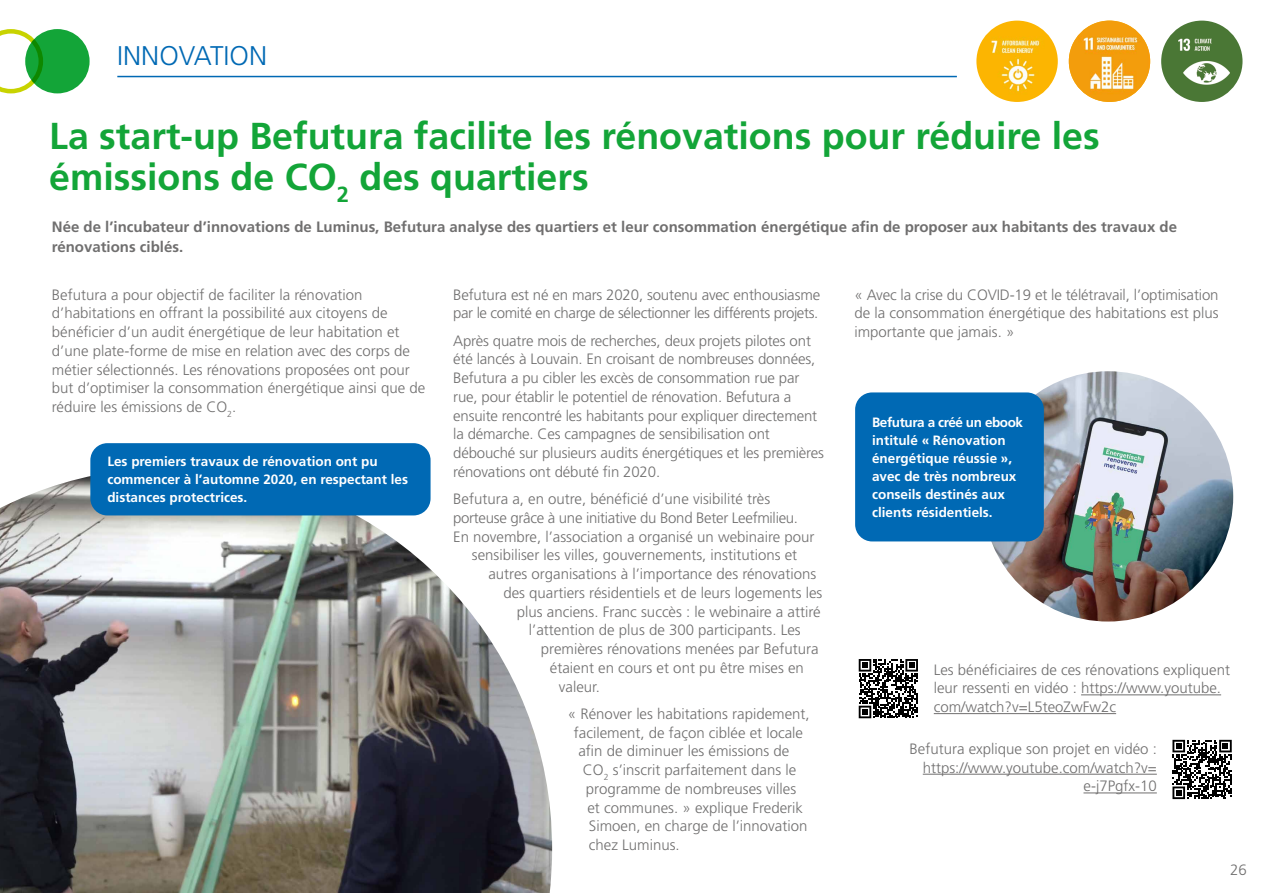
<style>
.page{position:relative;width:1263px;height:893px;background:#fff}
.page>*{position:absolute;margin:0;border:0;box-sizing:border-box;transform-origin:0 0}
.t1{font:700 37.5px/40.5px "Frutiger LT Std";color:#13a538}
.t2{font:300 27px "Frutiger LT Std";color:#0069b4}
.t3{font:300 15px/18.8px "Frutiger LT Std";color:#706f6f}
.t4{font:700 15px/19.5px "Frutiger LT Std";color:#706f6f}
.t5{font:300 15px/18.8px "Frutiger LT Std";letter-spacing:-.025em;color:#706f6f}
.t6{font:300 15px "Frutiger LT Std";letter-spacing:-.02em;color:#706f6f}
.t7{font:700 13.5px/18px "Frutiger LT Std";color:#fff}
</style>
<div class="page">
<div style="left:25px;top:29px;width:65px;height:64px;background:#13a538;border-radius:50%"></div>
<svg style="left:0;top:29px;width:43px;height:64px"></svg>
<img style="left:0;top:476px;width:552px;height:417px">
<div style="left:90px;top:443px;width:341px;height:72px;background:#0069b4;border-radius:17px"></div>
<img style="left:983px;top:371px;width:250px;height:250px;border-radius:125px">
<div style="left:855px;top:392px;width:189px;height:149px;background:#0069b4;border-radius:17px"></div>
<img style="left:976px;top:21px;width:82px;height:81px;border-radius:41px">
<img style="left:1161px;top:21px;width:81px;height:81px;border-radius:41px">
<img style="left:1069px;top:21px;width:81px;height:81px;border-radius:41px">
<hr style="left:117px;top:76px;width:840px;height:1px;background:#0069b4">
<svg style="left:1172px;top:740px;width:60px;height:59px"></svg>
<hr style="left:923px;top:774px;width:234px;height:1px;background:#706f6f">
<hr style="left:1083px;top:792px;width:74px;height:1px;background:#706f6f">
<svg style="left:859px;top:659px;width:59px;height:59px"></svg>
<hr style="left:1081px;top:694px;width:140px;height:1px;background:#706f6f">
<hr style="left:934px;top:713px;width:182px;height:1px;background:#706f6f">
<h2 class="t2" style="left:117px;top:40px;width:151px">INNOVATION</h2>
<h1 class="t1" style="left:49px;top:116px;width:1052px">La start-up Befutura facilite les rénovations pour réduire les émissions de CO<sub>2</sub> des quartiers</h1>
<p class="t4" style="left:52px;top:217px;width:1126px">Née de l’incubateur d’innovations de Luminus, Befutura analyse des quartiers et leur consommation énergétique afin de proposer aux habitants des travaux de rénovations ciblés.</p>
<p class="t3" style="left:52px;top:285px;width:375px">Befutura a pour objectif de faciliter la rénovation d’habitations en offrant la possibilité aux citoyens de bénéficier d’un audit énergétique de leur habitation et d’une plate-forme de mise en relation avec des corps de métier sélectionnés. Les rénovations proposées ont pour but d’optimiser la consommation énergétique ainsi que de réduire les émissions de CO<sub>2</sub>.</p>
<p class="t5" style="left:453px;top:285px;width:368px">Befutura est né en mars 2020, soutenu avec enthousiasme par le comité en charge de sélectionner les différents projets.</p>
<p class="t3" style="left:453px;top:331px;width:372px">Après quatre mois de recherches, deux projets pilotes ont été lancés à Louvain. En croisant de nombreuses données, Befutura a pu cibler les excès de consommation rue par rue, pour établir le potentiel de rénovation. Befutura a ensuite rencontré les habitants pour expliquer directement la démarche. Ces campagnes de sensibilisation ont débouché sur plusieurs audits énergétiques et les premières rénovations ont débuté fin 2020.</p>
<p class="t3" style="left:453px;top:490px;width:319px">Befutura a, en outre, bénéficié d’une visibilité très</p>
<p class="t6" style="left:453px;top:509px;width:346px">porteuse grâce à une initiative du Bond Beter Leefmilieu.</p>
<p class="t3" style="left:453px;top:527px;width:363px">En novembre, l’association a organisé un webinaire pour</p>
<p class="t3" style="left:472px;top:546px;width:327px">sensibiliser les villes, gouvernements, institutions et</p>
<p class="t3" style="left:488px;top:565px;width:329px">autres organisations à l’importance des rénovations</p>
<p class="t3" style="left:503px;top:583px;width:320px">des quartiers résidentiels et de leurs logements les</p>
<p class="t3" style="left:517px;top:602px;width:305px">plus anciens. Franc succès : le webinaire a attiré</p>
<p class="t3" style="left:529px;top:621px;width:273px">l’attention de plus de 300 participants. Les</p>
<p class="t3" style="left:541px;top:640px;width:279px">premières rénovations menées par Befutura</p>
<p class="t3" style="left:550px;top:658px;width:255px">étaient en cours et ont pu être mises en</p>
<p class="t3" style="left:559px;top:677px;width:43px">valeur.</p>
<p class="t3" style="left:568px;top:704px;width:243px">« Rénover les habitations rapidement,</p>
<p class="t3" style="left:574px;top:723px;width:231px">facilement, de façon ciblée et locale</p>
<p class="t3" style="left:578px;top:742px;width:212px">afin de diminuer les émissions de</p>
<p class="t3" style="left:583px;top:761px;width:215px">CO<sub>2</sub> s’inscrit parfaitement dans le</p>
<p class="t3" style="left:586px;top:779px;width:212px">programme de nombreuses villes</p>
<p class="t3" style="left:587px;top:798px;width:217px">et communes. » explique Frederik</p>
<p class="t3" style="left:589px;top:817px;width:220px">Simoen, en charge de l’innovation</p>
<p class="t3" style="left:589px;top:836px;width:92px">chez Luminus.</p>
<p class="t7" style="left:107px;top:453px;width:302px">Les premiers travaux de rénovation ont pu commencer à l’automne 2020, en respectant les distances protectrices.</p>
<p class="t3" style="left:854px;top:285px;width:366px;text-align:justify">« Avec la crise du COVID-19 et le télétravail, l’optimisation de la consommation énergétique des habitations est plus importante que jamais. »</p>
<p class="t7" style="left:872px;top:413px;width:152px">Befutura a créé un ebook intitulé « Rénovation énergétique réussie », avec de très nombreux conseils destinés aux clients résidentiels.</p>
<p class="t3" style="left:934px;top:660px;width:298px">Les bénéficiaires de ces rénovations expliquent leur ressenti en vidéo : https://www.youtube. com/watch?v=L5teoZwFw2c</p>
<p class="t3" style="left:909px;top:740px;width:249px;text-align:right">Befutura explique son projet en vidéo : https://www.youtube.com/watch?v= e-j7Pgfx-10</p>
<p class="t3" style="left:1230px;top:861px;width:18px">26</p>
</div>
